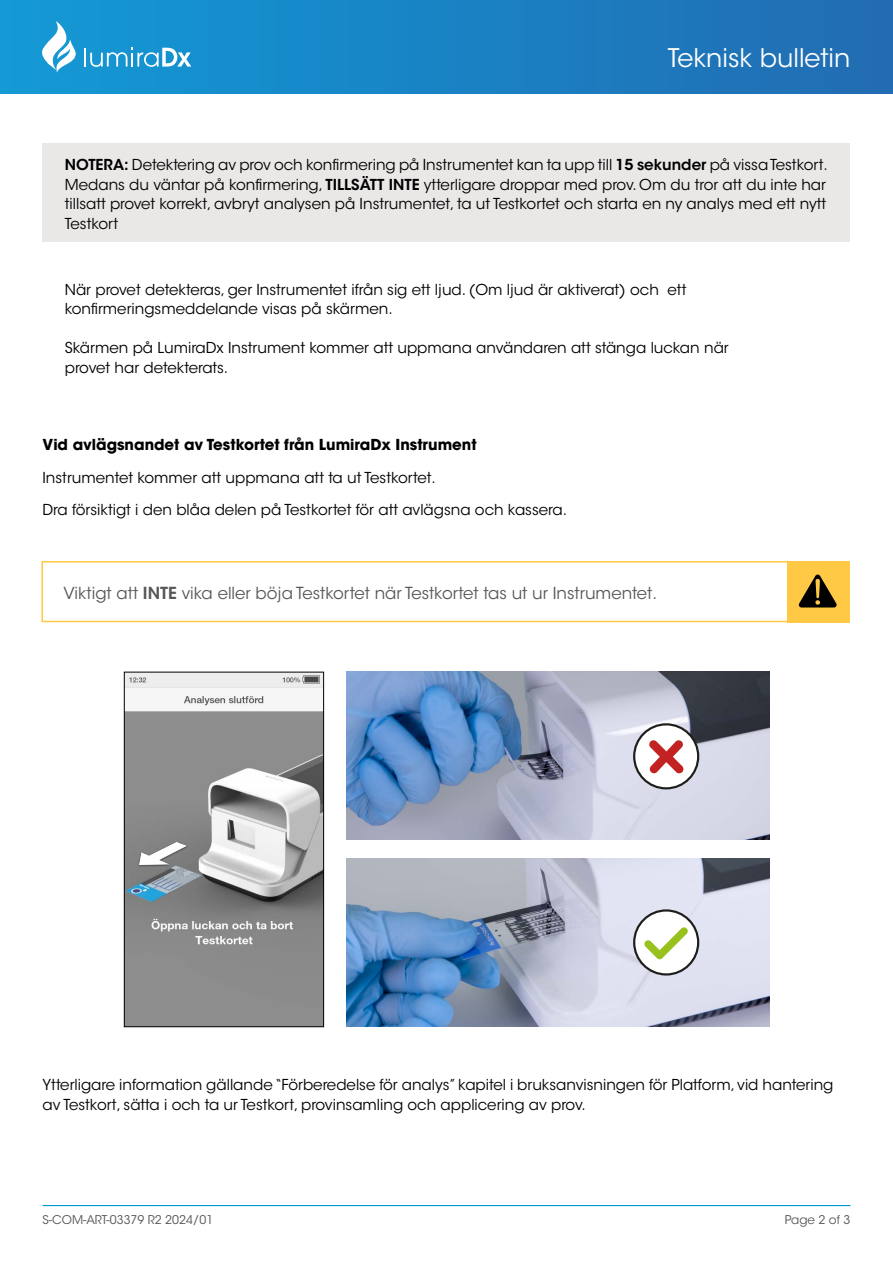
<style>
.page{position:relative;width:893px;height:1263px;background:#fff}
.page>*{position:absolute;margin:0;border:0;box-sizing:border-box;transform-origin:0 0}
.t1{font:25.5px "ITC Avant Garde Std";color:#fff}
.t2{font:16.5px "ITC Avant Garde Std";color:#575756}
.t3{font:15px/19.5px "ITC Avant Garde Std";color:#000}
.t4{font:700 15px "ITC Avant Garde Std";color:#000}
.t5{font:12px "ITC Avant Garde Std";color:#575756}
.s1{font-weight:600}
</style>
<div class="page">
<img style="left:126px;top:674px;width:196px;height:351px">
<div style="left:124px;top:672px;width:200px;height:355px;border:1px solid #000"></div>
<div style="left:0;top:0;width:893px;height:94px;background:linear-gradient(to right,#129ad6,#226cb2)"></div>
<svg style="left:42px;top:21px;width:34px;height:52px"></svg>
<svg style="left:84px;top:48px;width:107px;height:19px"></svg>
<hr style="left:43px;top:1205px;width:807px;height:1px;background:#0097d5">
<div style="left:43px;top:143px;width:807px;height:99px;background:#eae8e7"></div>
<img style="left:347px;top:672px;width:423px;height:168px">
<img style="left:347px;top:859px;width:423px;height:168px">
<div style="left:634px;top:724px;width:64px;height:64px;background:#fff;border-radius:50%"></div>
<div style="left:633px;top:723px;width:66px;height:66px;border:2px solid #1e1e1c;border-radius:50%"></div>
<svg style="left:649px;top:740px;width:35px;height:34px"></svg>
<div style="left:634px;top:910px;width:64px;height:64px;background:#fff;border-radius:50%"></div>
<div style="left:633px;top:909px;width:66px;height:66px;border:2px solid #1e1e1c;border-radius:50%"></div>
<svg style="left:644px;top:927px;width:44px;height:32px"></svg>
<div style="left:41px;top:561px;width:808px;height:61px;border:2px solid #ffc945"></div>
<div style="left:787px;top:561px;width:62px;height:61px;background:#ffc945"></div>
<svg style="left:798px;top:574px;width:39px;height:33px"></svg>
<h1 class="t1" style="left:668px;top:42px;width:184px">Teknisk bulletin</h1>
<p class="t3" style="left:65px;top:155px;width:764px;text-align:justify"><span class="s1">NOTERA:</span> Detektering av prov och konfirmering på Instrumentet kan ta upp till <span class="s1">15 sekunder</span> på vissa Testkort.<br>Medans du väntar på konfirmering, <span class="s1">TILLSÄTT INTE</span> ytterligare droppar med prov. Om du tror att du inte har tillsatt provet korrekt, avbryt analysen på Instrumentet, ta ut Testkortet och starta en ny analys med ett nytt Testkort</p>
<p class="t3" style="left:65px;top:280px;width:623px">När provet detekteras, ger Instrumentet ifrån sig ett ljud. (Om ljud är aktiverat) och ett konfirmeringsmeddelande visas på skärmen.</p>
<p class="t3" style="left:65px;top:338px;width:665px">Skärmen på LumiraDx Instrument kommer att uppmana användaren att stänga luckan när provet har detekterats.</p>
<p class="t4" style="left:43px;top:435px;width:436px">Vid avlägsnandet av Testkortet från LumiraDx Instrument</p>
<p class="t3" style="left:43px;top:461px;width:526px;line-height:32.2px">Instrumentet kommer att uppmana att ta ut Testkortet.<br>Dra försiktigt i den blåa delen på Testkortet för att avlägsna och kassera.</p>
<p class="t2" style="left:63px;top:583px;width:595px">Viktigt att <span class="s1">INTE</span> vika eller böja Testkortet när Testkortet tas ut ur Instrumentet.</p>
<p class="t3" style="left:43px;top:1075px;width:792px">Ytterligare information gällande “Förberedelse för analys” kapitel i bruksanvisningen för Platform, vid hantering av Testkort, sätta i och ta ur Testkort, provinsamling och applicering av prov.</p>
<p class="t5" style="left:43px;top:1212px;width:172px">S-COM-ART-03379 R2 2024/01</p>
<p class="t5" style="left:785px;top:1212px;width:67px">Page 2 of 3</p>
</div>
